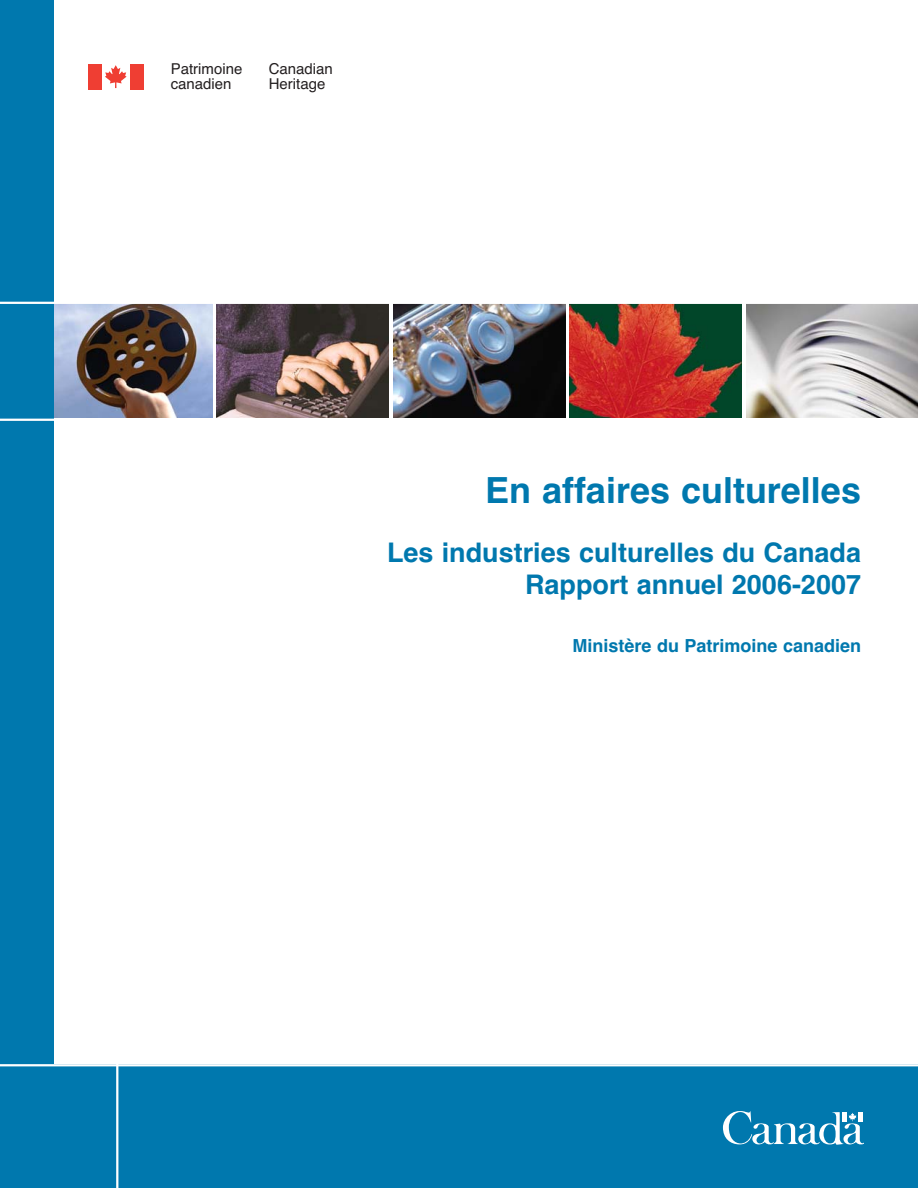
<style>
.page{position:relative;width:918px;height:1188px;background:#fff}
.page>*{position:absolute;margin:0;border:0;box-sizing:border-box;transform-origin:0 0}
.t1{font:700 36px "Helvetica";color:#0078ae}
.t2{font:700 27px/32.4px "Helvetica";color:#0078ae;text-align:right}
.t3{font:700 18px "Helvetica";color:#0078ae}
.t4{font:15px/15px "Helvetica";color:#231f20}
</style>
<div class="page">
<img style="left:54px;top:304px;width:158px;height:114px">
<img style="left:217px;top:304px;width:172px;height:114px">
<img style="left:393px;top:304px;width:172px;height:114px">
<img style="left:746px;top:304px;width:172px;height:114px">
<img style="left:570px;top:304px;width:172px;height:114px">
<svg style="left:105px;top:65px;width:22px;height:23px"></svg>
<div style="left:88px;top:64px;width:13px;height:25px;background:#ef3e33"></div>
<div style="left:131px;top:64px;width:13px;height:25px;background:#ef3e33"></div>
<div style="left:0;top:1065px;width:918px;height:123px;background:#0078ae"></div>
<hr style="left:116px;top:1061px;width:2px;height:127px;background:#fff">
<svg style="left:723px;top:1111px;width:141px;height:34px"></svg>
<div style="left:0;top:0;width:54px;height:1134px;background:#0078ae"></div>
<hr style="left:0;top:302px;width:918px;height:2px;background:#fff">
<hr style="left:0;top:419px;width:918px;height:2px;background:#fff">
<hr style="left:0;top:1064px;width:918px;height:2px;background:#fff">
<p class="t4" style="left:171px;top:63px;width:73px">Patrimoine canadien</p>
<p class="t4" style="left:269px;top:63px;width:66px">Canadian<br>Heritage</p>
<h1 class="t1" style="left:485px;top:478px;width:377px">En affaires culturelles</h1>
<p class="t2" style="left:387px;top:539px;width:476px">Les industries culturelles du Canada<br>Rapport annuel 2006-2007</p>
<p class="t3" style="left:573px;top:639px;width:290px">Ministère du Patrimoine canadien</p>
</div>
